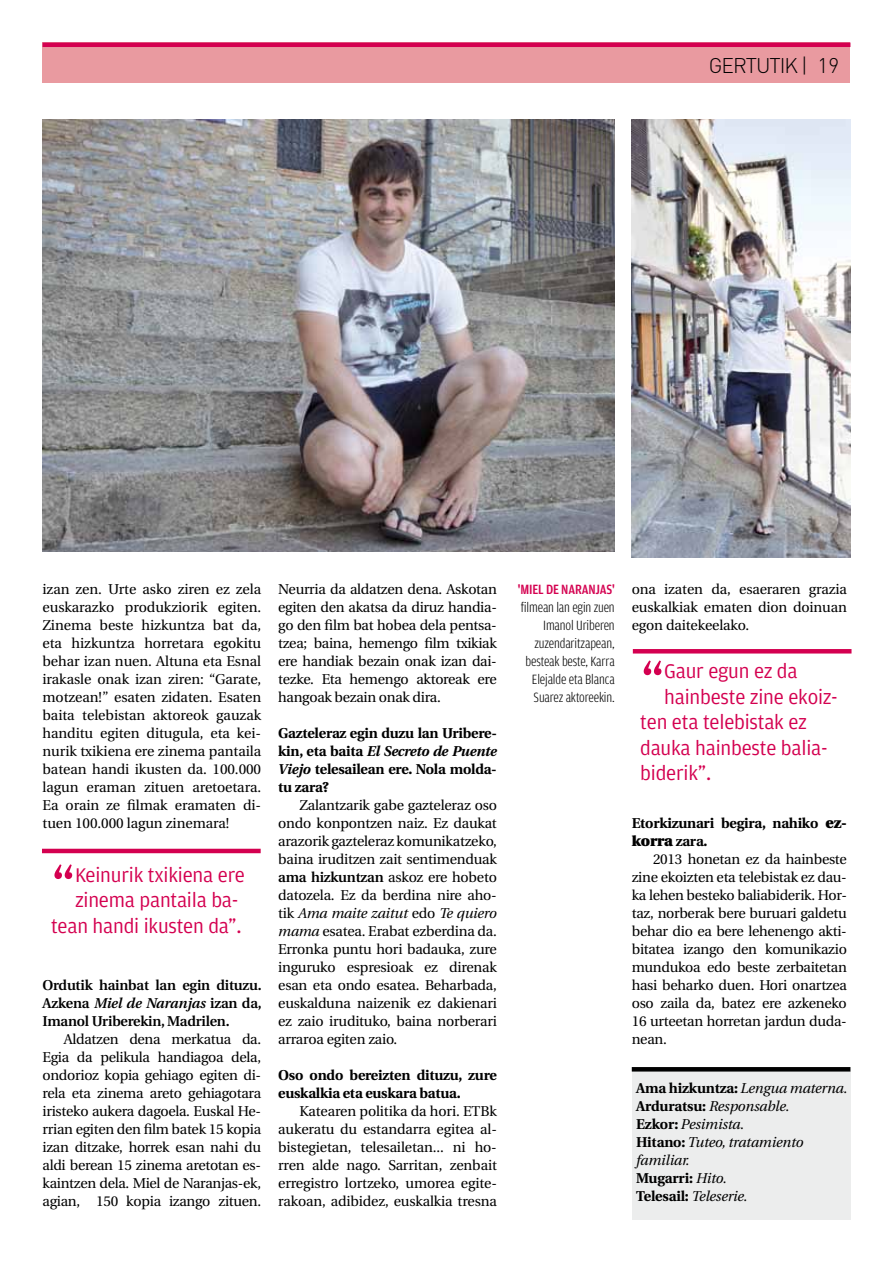
<style>
.page{position:relative;width:893px;height:1263px;background:#fff}
.page>*{position:absolute;margin:0;border:0;box-sizing:border-box;transform-origin:0 0}
.t1{font:60.15px "Amplitude";color:#d40050}
.t2{font:21px "Amplitude";letter-spacing:-.01em;color:#d40050}
.t3{font:300 21px "DIN";letter-spacing:-.05em;color:#000}
.t4{font:14.25px/18px "Utopia";letter-spacing:-.015em;color:#000;text-align:justify}
.t5{font:700 14.25px/18px "Utopia";letter-spacing:-.015em;color:#000}
.t6{font:italic 14.25px/18px "Utopia";letter-spacing:-.01em;color:#000}
.t7{font:300 14.25px/18px "Amplitude Cond";letter-spacing:-.01em;color:#000;text-align:right}
.t8{font:600 14.25px/18px "Utopia";letter-spacing:-.015em;color:#000;text-align:justify}
.t9{font:500 14.25px "Amplitude Cond";letter-spacing:-.01em;color:#d40050}
.s1{font-style:italic}
.s2{font-weight:600}
.s3{font-weight:900}
.s4{font-weight:700;font-style:normal}
</style>
<div class="page">
<div style="left:43px;top:43px;width:807px;height:40px;background:#e99aa0"></div>
<hr style="left:43px;top:43px;width:807px;height:4px;background:#d40050">
<img style="left:43px;top:120px;width:572px;height:431px">
<img style="left:632px;top:120px;width:218px;height:437px">
<div style="left:632px;top:1071px;width:218px;height:149px;background:#eceded"></div>
<svg style="left:632px;top:1067px;width:218px;height:4px"></svg>
<hr style="left:42px;top:849px;width:219px;height:4px;background:#d40050">
<hr style="left:633px;top:649px;width:218px;height:4px;background:#d40050">
<h2 class="t3" style="left:709px;top:52px;width:132px">GERTUTIK | 19</h2>
<p class="t4" style="left:43px;top:580px;width:220px">izan zen. Urte asko ziren ez zela euskarazko produkziorik egiten.<br>Zinema beste hizkuntza bat da, eta hizkuntza horretara egokitu behar izan nuen. Altuna eta Esnal irakasle onak izan ziren: “Garate, motzean!” esaten zidaten. Esaten baita telebistan aktoreok gauzak handitu egiten ditugula, eta kei&shy;nurik txikiena ere zinema pantaila batean handi ikusten da. 100.000 lagun eraman zituen aretoetara.<br>Ea orain ze filmak eramaten di&shy;tuen 100.000 lagun zinemara!</p>
<h1 class="t1" style="left:51px;top:854px;width:26px">“</h1>
<h2 class="t2" style="left:75px;top:863px;width:171px">Keinurik txikiena ere</h2>
<h2 class="t2" style="left:75px;top:889px;width:165px">zinema pantaila ba-</h2>
<h2 class="t2" style="left:51px;top:914px;width:192px">tean handi ikusten da”.</h2>
<p class="t8" style="left:43px;top:976px;width:221px">Ordutik hainbat lan egin dituzu.<br>Azkena <span class="s1">Miel de Naranjas</span> izan da, Imanol Uriberekin, Madrilen.</p>
<p class="t4" style="left:43px;top:1030px;width:220px;text-indent:21px">Aldatzen dena merkatua da.<br>Egia da pelikula handiagoa dela, ondorioz kopia gehiago egiten di&shy;rela eta zinema areto gehiagotara iristeko aukera dagoela. Euskal He&shy;rrian egiten den film batek 15 kopia izan ditzake, horrek esan nahi du aldi berean 15 zinema aretotan es&shy;kaintzen dela. Miel de Naranjas-ek, agian, 150 kopia izango zituen.</p>
<p class="t4" style="left:278px;top:580px;width:220px">Neurria da aldatzen dena. Askotan egiten den akatsa da diruz handia&shy;go den film bat hobea dela pentsa&shy;tzea; baina, hemengo film txikiak ere handiak bezain onak izan dai&shy;tezke. Eta hemengo aktoreak ere hangoak bezain onak dira.</p>
<p class="t5" style="left:278px;top:724px;width:220px;text-align:justify">Gazteleraz egin duzu lan Uribere&shy;kin, eta baita <span class="s1">El Secreto de Puente Viejo</span> telesailean ere. Nola molda&shy;tu zara?</p>
<p class="t4" style="left:278px;top:796px;width:220px;text-indent:21px">Zalantzarik gabe gazteleraz oso ondo konpontzen naiz. Ez daukat arazorik gazteleraz komunikatzeko, baina iruditzen zait sentimenduak <span class="s2">ama hizkuntzan</span> askoz ere hobeto datozela. Ez da berdina nire aho&shy;tik <span class="s1">Ama maite zaitut</span> edo <span class="s1">Te quiero mama</span> esatea. Erabat ezberdina da.<br>Erronka puntu hori badauka, zure inguruko espresioak ez direnak esan eta ondo esatea. Beharbada, euskalduna naizenik ez dakienari ez zaio irudituko, baina norberari arraroa egiten zaio.</p>
<p class="t5" style="left:278px;top:1066px;width:220px">Oso ondo bereizten dituzu, zure euskalkia eta euskara batua.</p>
<p class="t4" style="left:278px;top:1102px;width:220px;text-indent:21px">Katearen politika da hori. ETBk aukeratu du estandarra egitea al&shy;bistegietan, telesailetan... ni ho&shy;rren alde nago. Sarritan, zenbait erregistro lortzeko, umorea egite&shy;rakoan, adibidez, euskalkia tresna</p>
<p class="t9" style="left:518px;top:582px;width:98px">'MIEL DE NARANJAS'</p>
<p class="t7" style="left:521px;top:598px;width:95px">filmean lan egin zuen<br>Imanol Uriberen zuzendaritzapean, besteak beste, Karra<br>Elejalde eta Blanca<br>Suarez aktoreekin.</p>
<p class="t4" style="left:632px;top:580px;width:217px">ona izaten da, esaeraren grazia euskalkiak ematen dion doinuan egon daitekeelako.</p>
<h1 class="t1" style="left:640px;top:650px;width:26px">“</h1>
<h2 class="t2" style="left:664px;top:659px;width:135px">Gaur egun ez da</h2>
<h2 class="t2" style="left:664px;top:685px;width:175px">hainbeste zine ekoiz-</h2>
<h2 class="t2" style="left:640px;top:710px;width:168px">ten eta telebistak ez</h2>
<h2 class="t2" style="left:640px;top:736px;width:189px">dauka hainbeste balia-</h2>
<h2 class="t2" style="left:640px;top:761px;width:73px">biderik”.</h2>
<p class="t5" style="left:632px;top:814px;width:217px">Etorkizunari begira, nahiko <span class="s3">ez&shy;korra</span> zara.</p>
<p class="t4" style="left:632px;top:850px;width:217px;text-indent:21px">2013 honetan ez da hainbeste zine ekoizten eta telebistak ez dau&shy;ka lehen besteko baliabiderik. Hor&shy;taz, norberak bere buruari galdetu behar dio ea bere lehenengo akti&shy;bitatea izango den komunikazio mundukoa edo beste zerbaitetan hasi beharko duen. Hori onartzea oso zaila da, batez ere azkeneko 16 urteetan horretan jardun duda&shy;nean.</p>
<p class="t6" style="left:636px;top:1080px;width:213px"><span class="s4">Ama hizkuntza:</span> Lengua materna.<br><span class="s4">Arduratsu:</span> Responsable.<br><span class="s4">Ezkor:</span> Pesimista.<br><span class="s4">Hitano:</span> Tuteo, tratamiento familiar.<br><span class="s4">Mugarri:</span> Hito.<br><span class="s4">Telesail:</span> Teleserie.</p>
</div>
